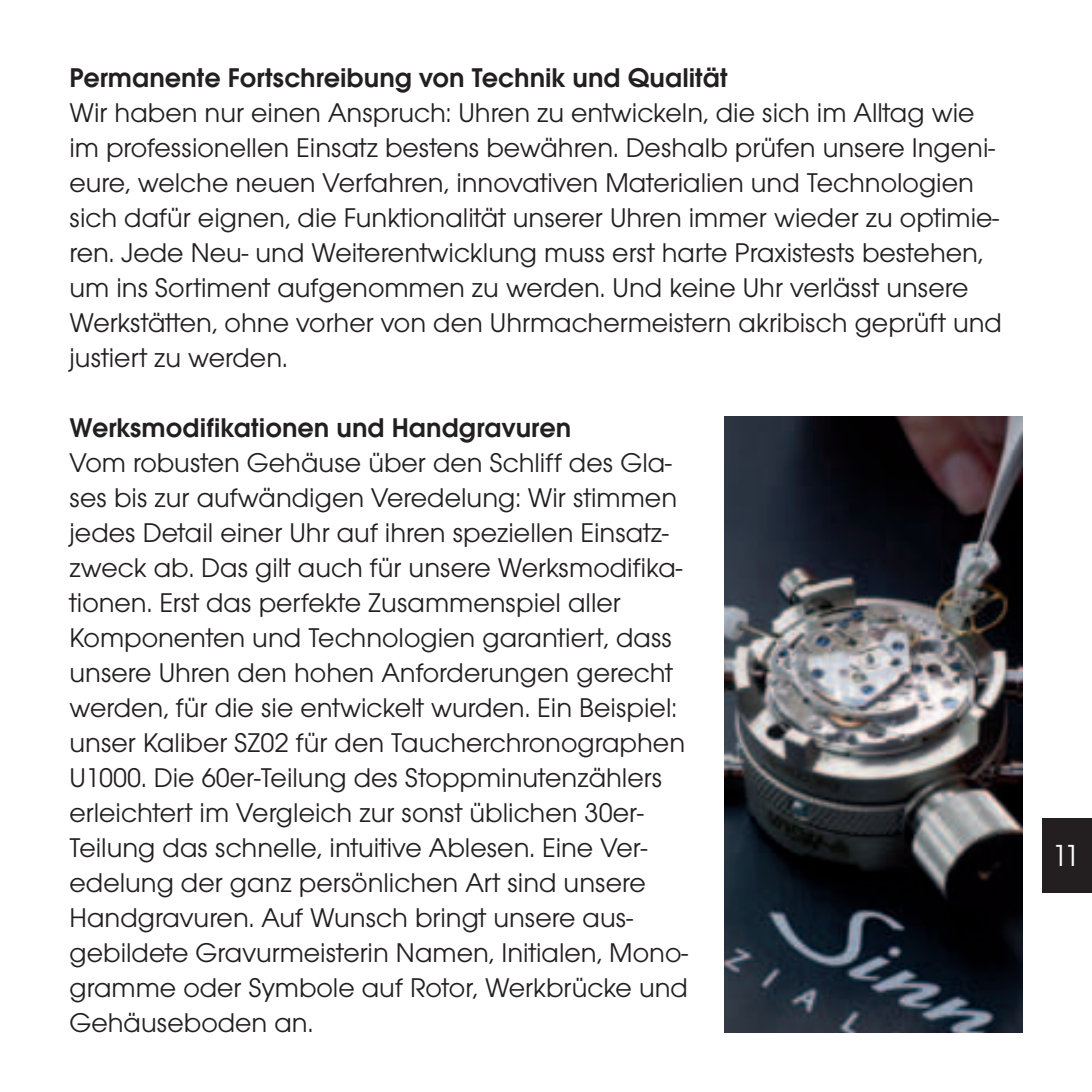
<style>
.page{position:relative;width:1092px;height:1092px;background:#fff}
.page>*{position:absolute;margin:0;border:0;box-sizing:border-box;transform-origin:0 0}
.t1{font:31.5px "Avant Gar Got Itc T Boo";color:#fff}
.t2{font:28px/35px "Avant Gar Got Itc T Boo";color:#231f20}
.t3{font:28px "Avant Gar Got Itc T Dem";color:#231f20}
</style>
<div class="page">
<div style="left:1042px;top:817px;width:49px;height:75px;background:#231f20"></div>
<img style="left:724px;top:417px;width:298px;height:615px">
<p class="t3" style="left:69px;top:61px;width:660px">Permanente Fortschreibung von Technik und Qualität</p>
<p class="t2" style="left:69px;top:95px;width:934px">Wir haben nur einen Anspruch: Uhren zu entwickeln, die sich im Alltag wie im professionellen Einsatz bestens bewähren. Deshalb prüfen unsere Ingeni&shy;eure, welche neuen Verfahren, innovativen Materialien und Technologien sich dafür eignen, die Funktionalität unserer Uhren immer wieder zu optimie&shy;ren. Jede Neu- und Weiterentwicklung muss erst harte Praxistests bestehen, um ins Sortiment aufgenommen zu werden. Und keine Uhr verlässt unsere Werkstätten, ohne vorher von den Uhrmachermeistern akribisch geprüft und justiert zu werden.</p>
<p class="t3" style="left:69px;top:411px;width:503px">Werksmodifikationen und Handgravuren</p>
<p class="t2" style="left:69px;top:445px;width:620px">Vom robusten Gehäuse über den Schliff des Gla&shy;ses bis zur aufwändigen Veredelung: Wir stimmen jedes Detail einer Uhr auf ihren speziellen Einsatz&shy;zweck ab. Das gilt auch für unsere Werksmodifika&shy;tionen. Erst das perfekte Zusammenspiel aller Komponenten und Technologien garantiert, dass unsere Uhren den hohen Anforderungen gerecht werden, für die sie entwickelt wurden. Ein Beispiel: unser Kaliber SZ02 für den Taucherchronographen U1000. Die 60er-Teilung des Stoppminutenzählers erleichtert im Vergleich zur sonst üblichen 30er-Teilung das schnelle, intuitive Ablesen. Eine Ver&shy;edelung der ganz persönlichen Art sind unsere Handgravuren. Auf Wunsch bringt unsere aus&shy;gebildete Gravurmeisterin Namen, Initialen, Mono&shy;gramme oder Symbole auf Rotor, Werkbrücke und Gehäuseboden an.</p>
<p class="t1" style="left:1052px;top:837px;width:29px">11</p>
</div>
